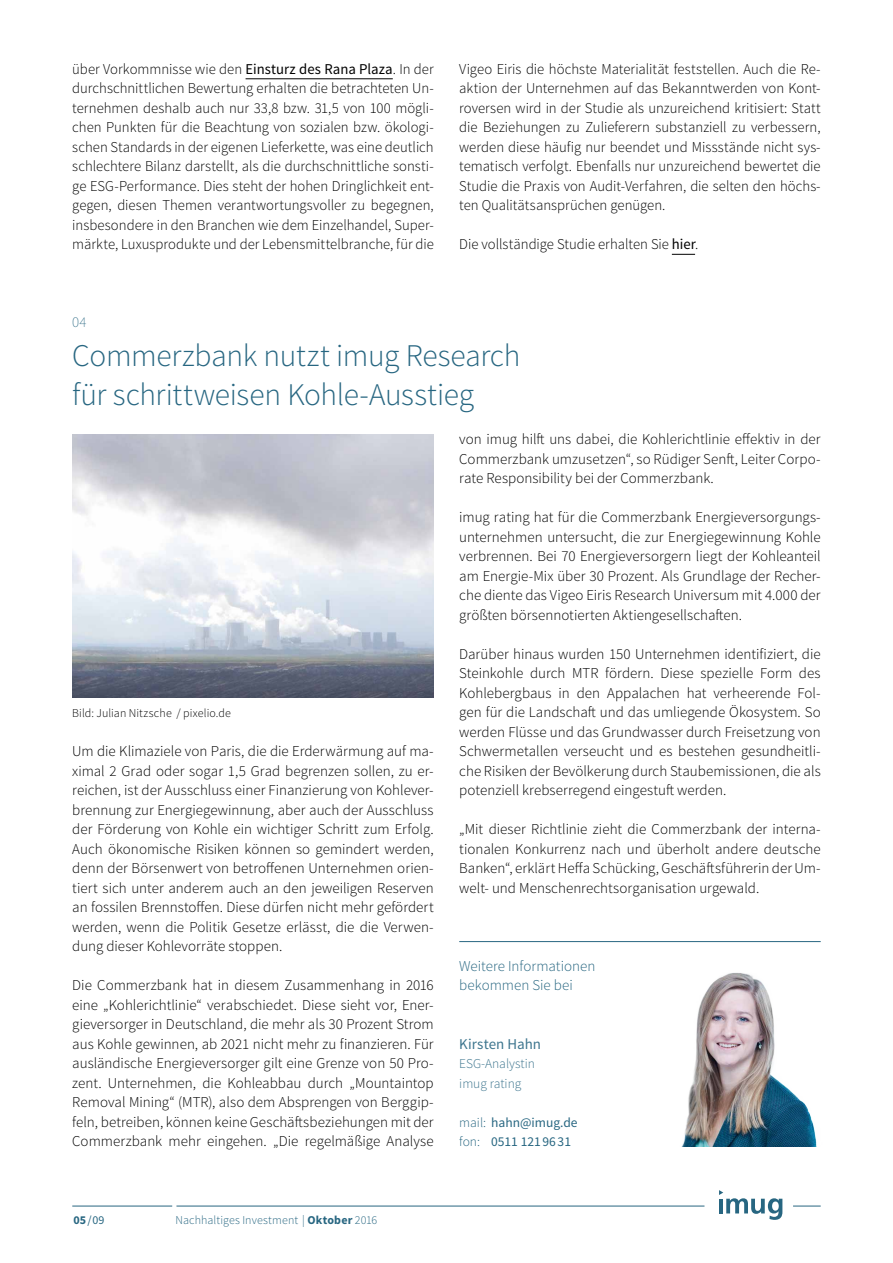
<style>
.page{position:relative;width:893px;height:1263px;background:#fff}
.page>*{position:absolute;margin:0;border:0;box-sizing:border-box;transform-origin:0 0}
.t1{font:300 31.5px/39px "Source Sans Pro";letter-spacing:-.01em;color:#276681}
.t2{font:300 15px/19.5px "Source Sans Pro";color:#000;text-align:justify}
.t3{font:300 15px/19.5px "Source Sans Pro";color:#276681}
.t4{font:15px "Source Sans Pro";color:#3d758e}
.t5{font:200 15px "Source Sans Pro";color:#276681}
.t6{font:13.5px/19.5px "Source Sans Pro";color:#276681}
.t7{font:300 13.5px/19.5px "Source Sans Pro";color:#3d758e}
.t8{font:300 12px "Source Sans Pro";letter-spacing:.005em;color:#276681}
.t9{font:300 12px "Source Sans Pro";letter-spacing:.01em;color:#000}
.t10{font:12px "Source Sans Pro";color:#276681}
.s1{font-weight:400}
.s2{font-weight:300}
.s3{font-weight:700}
</style>
<div class="page">
<svg style="left:719px;top:1190px;width:63px;height:30px"></svg>
<hr style="left:176px;top:1206px;width:528px;height:1px;background:#276681">
<hr style="left:72px;top:1206px;width:100px;height:1px;background:#276681">
<svg style="left:793px;top:1206px;width:28px;height:1px"></svg>
<hr style="left:246px;top:79px;width:147px;height:1px;background:#000">
<svg style="left:672px;top:254px;width:23px;height:1px"></svg>
<img style="left:72px;top:434px;width:362px;height:264px">
<img style="left:682px;top:972px;width:135px;height:174px">
<hr style="left:459px;top:941px;width:362px;height:1px;background:#286682">
<p class="t2" style="left:72px;top:59px;width:363px">über Vorkommnisse wie den <span class="s1">Einsturz des Rana Plaza</span>. In der durchschnittlichen Bewertung erhalten die betrachteten Un&shy;ternehmen deshalb auch nur 33,8 bzw. 31,5 von 100 mögli&shy;chen Punkten für die Beachtung von sozialen bzw. ökologi&shy;schen Standards in der eigenen Lieferkette, was eine deutlich schlechtere Bilanz darstellt, als die durchschnittliche sonsti&shy;ge ESG-Performance. Dies steht der hohen Dringlichkeit ent&shy;gegen, diesen Themen verantwortungsvoller zu begegnen, insbesondere in den Branchen wie dem Einzelhandel, Super&shy;märkte, Luxusprodukte und der Lebensmittelbranche, für die</p>
<p class="t2" style="left:459px;top:59px;width:363px">Vigeo Eiris die höchste Materialität feststellen. Auch die Re&shy;aktion der Unternehmen auf das Bekanntwerden von Kont&shy;roversen wird in der Studie als unzureichend kritisiert: Statt die Beziehungen zu Zulieferern substanziell zu verbessern, werden diese häufig nur beendet und Missstände nicht sys&shy;tematisch verfolgt. Ebenfalls nur unzureichend bewertet die Studie die Praxis von Audit-Verfahren, die selten den höchs&shy;ten Qualitätsansprüchen genügen.</p>
<p class="t2" style="left:459px;top:234px;width:241px">Die vollständige Studie erhalten Sie <span class="s1">hier</span>.</p>
<p class="t5" style="left:72px;top:313px;width:16px">04</p>
<h1 class="t1" style="left:72px;top:336px;width:450px">Commerzbank nutzt imug Research für schrittweisen Kohle-Ausstieg</h1>
<p class="t9" style="left:72px;top:706px;width:160px">Bild: Julian Nitzsche / pixelio.de</p>
<p class="t2" style="left:72px;top:741px;width:363px">Um die Klimaziele von Paris, die die Erderwärmung auf ma&shy;ximal 2 Grad oder sogar 1,5 Grad begrenzen sollen, zu er&shy;reichen, ist der Ausschluss einer Finanzierung von Kohlever&shy;brennung zur Energiegewinnung, aber auch der Ausschluss der Förderung von Kohle ein wichtiger Schritt zum Erfolg.<br>Auch ökonomische Risiken können so gemindert werden, denn der Börsenwert von betroffenen Unternehmen orien&shy;tiert sich unter anderem auch an den jeweiligen Reserven an fossilen Brennstoffen. Diese dürfen nicht mehr gefördert werden, wenn die Politik Gesetze erlässt, die die Verwen&shy;dung dieser Kohlevorräte stoppen.</p>
<p class="t2" style="left:72px;top:975px;width:363px">Die Commerzbank hat in diesem Zusammenhang in 2016 eine „Kohlerichtlinie“ verabschiedet. Diese sieht vor, Ener&shy;gieversorger in Deutschland, die mehr als 30 Prozent Strom aus Kohle gewinnen, ab 2021 nicht mehr zu finanzieren. Für ausländische Energieversorger gilt eine Grenze von 50 Pro&shy;zent. Unternehmen, die Kohleabbau durch „Mountaintop Removal Mining“ (MTR), also dem Absprengen von Berggip&shy;feln, betreiben, können keine Geschäftsbeziehungen mit der Commerzbank mehr eingehen. „Die regelmäßige Analyse</p>
<p class="t2" style="left:459px;top:429px;width:363px">von imug hilft uns dabei, die Kohlerichtlinie effektiv in der Commerzbank umzusetzen“, so Rüdiger Senft, Leiter Corpo&shy;rate Responsibility bei der Commerzbank.</p>
<p class="t2" style="left:459px;top:507px;width:363px">imug rating hat für die Commerzbank Energieversorgungs&shy;unternehmen untersucht, die zur Energiegewinnung Kohle verbrennen. Bei 70 Energieversorgern liegt der Kohleanteil am Energie-Mix über 30 Prozent. Als Grundlage der Recher&shy;che diente das Vigeo Eiris Research Universum mit 4.000 der größten börsennotierten Aktiengesellschaften.</p>
<p class="t2" style="left:459px;top:644px;width:363px">Darüber hinaus wurden 150 Unternehmen identifiziert, die Steinkohle durch MTR fördern. Diese spezielle Form des Kohlebergbaus in den Appalachen hat verheerende Fol&shy;gen für die Landschaft und das umliegende Ökosystem. So werden Flüsse und das Grundwasser durch Freisetzung von Schwermetallen verseucht und es bestehen gesundheitli&shy;che Risiken der Bevölkerung durch Staubemissionen, die als potenziell krebserregend eingestuft werden.</p>
<p class="t2" style="left:459px;top:819px;width:363px">„Mit dieser Richtlinie zieht die Commerzbank der interna&shy;tionalen Konkurrenz nach und überholt andere deutsche Banken“, erklärt Heffa Schücking, Geschäftsführerin der Um&shy;welt- und Menschenrechtsorganisation urgewald.</p>
<p class="t3" style="left:459px;top:956px;width:138px">Weitere Informationen bekommen Sie bei</p>
<p class="t4" style="left:459px;top:1034px;width:83px">Kirsten Hahn</p>
<p class="t7" style="left:459px;top:1054px;width:77px">ESG-Analystin imug rating</p>
<p class="t6" style="left:459px;top:1113px;width:120px"><span class="s2">mail:</span> hahn@imug.de <span class="s2">fon:</span> 0511 121 96 31</p>
<p class="t10" style="left:73px;top:1213px;width:33px"><span class="s3">05</span>/09</p>
<p class="t8" style="left:175px;top:1213px;width:203px">Nachhaltiges Investment | <span class="s3">Oktober</span> 2016</p>
</div>
